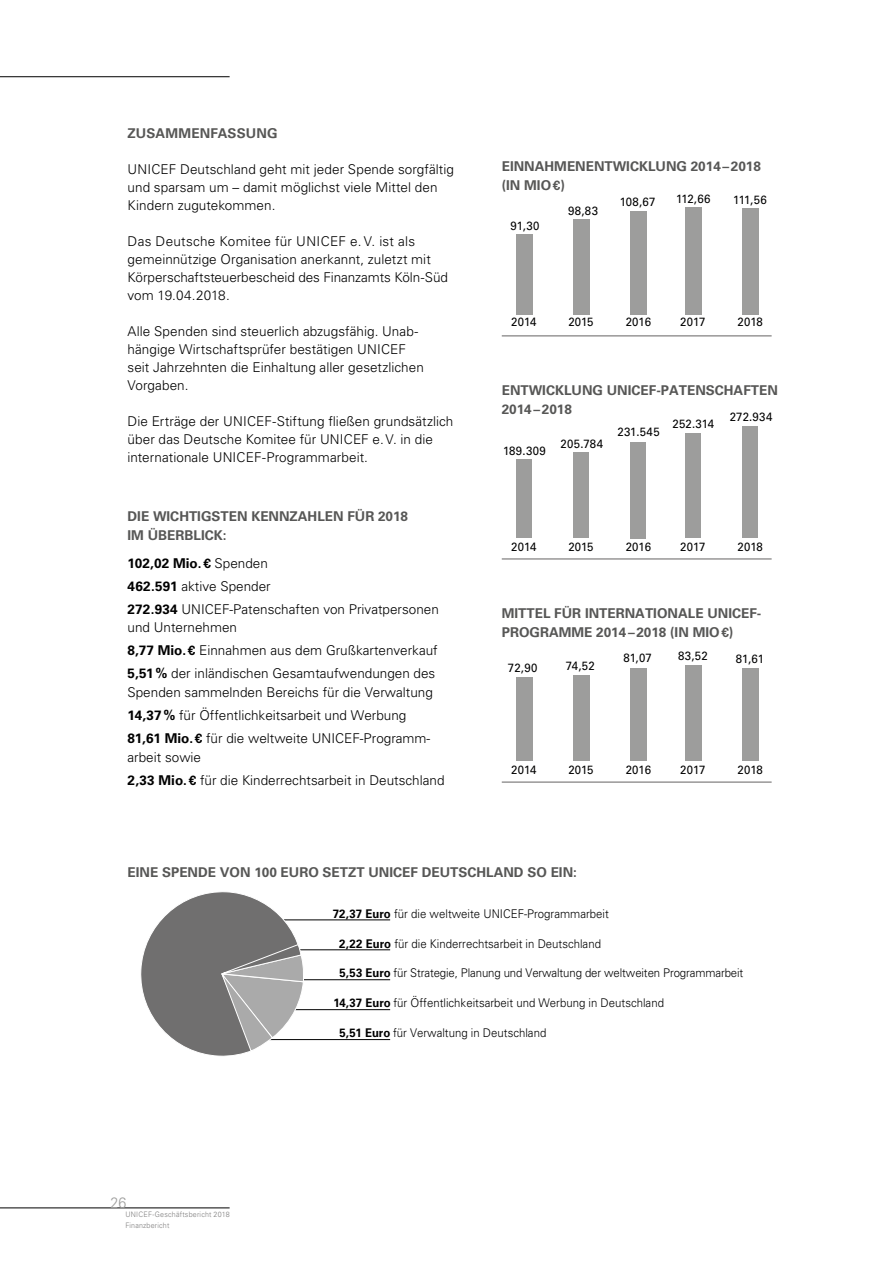
<style>
.page{position:relative;width:893px;height:1263px;background:#fff}
.page>*{position:absolute;margin:0;border:0;box-sizing:border-box;transform-origin:0 0}
.t1{font:300 15px "Univers LT Std";color:#9d9d9c;scale:.95 1}
.t2{font:300 13.5px/18px "Univers LT Std";color:#000}
.t3{font:700 13.5px/18.8px "Univers LT Std";color:#575756}
.t4{font:300 12px "Univers LT Std";color:#000;scale:.95 1}
.t5{font:12px "Univers LT Std";letter-spacing:.005em;color:#000;scale:.95 1}
.t6{font:300 12px "Univers LT Std";color:#000;scale:.96 1}
.t7{font:300 7.5px/10.5px "Univers LT Std";letter-spacing:.025em;color:#7c7b7b;scale:.95 1}
.s1{font-weight:700}
</style>
<div class="page">
<hr style="left:0;top:1207px;width:230px;height:1px;background:#000">
<hr style="left:0;top:76px;width:230px;height:1px;background:#000">
<hr style="left:236px;top:920px;width:154px;height:1px;background:#000">
<hr style="left:256px;top:1009px;width:134px;height:1px;background:#000">
<hr style="left:239px;top:1039px;width:151px;height:1px;background:#000">
<hr style="left:256px;top:949px;width:134px;height:1px;background:#000">
<hr style="left:256px;top:979px;width:134px;height:1px;background:#000">
<svg style="left:141px;top:892px;width:164px;height:164px"></svg>
<hr style="left:502px;top:335px;width:270px;height:1px;background:#646363">
<div style="left:516px;top:234px;width:16px;height:81px;background:#9d9d9c"></div>
<div style="left:573px;top:220px;width:17px;height:95px;background:#9d9d9c"></div>
<div style="left:630px;top:211px;width:16px;height:104px;background:#9d9d9c"></div>
<div style="left:685px;top:208px;width:16px;height:107px;background:#9d9d9c"></div>
<div style="left:742px;top:208px;width:16px;height:107px;background:#9d9d9c"></div>
<hr style="left:502px;top:559px;width:270px;height:1px;background:#646363">
<div style="left:516px;top:459px;width:16px;height:79px;background:#9d9d9c"></div>
<div style="left:685px;top:433px;width:16px;height:105px;background:#9d9d9c"></div>
<div style="left:573px;top:453px;width:16px;height:85px;background:#9d9d9c"></div>
<div style="left:630px;top:442px;width:16px;height:96px;background:#9d9d9c"></div>
<div style="left:742px;top:426px;width:16px;height:112px;background:#9d9d9c"></div>
<div style="left:516px;top:677px;width:16px;height:83px;background:#9d9d9c"></div>
<div style="left:573px;top:675px;width:17px;height:85px;background:#9d9d9c"></div>
<div style="left:630px;top:668px;width:16px;height:92px;background:#9d9d9c"></div>
<div style="left:685px;top:665px;width:16px;height:95px;background:#9d9d9c"></div>
<hr style="left:502px;top:782px;width:270px;height:1px;background:#646363">
<div style="left:742px;top:668px;width:16px;height:92px;background:#9d9d9c"></div>
<p class="t3" style="left:128px;top:124px;width:152px">ZUSAMMENFASSUNG</p>
<p class="t2" style="left:128px;top:160px;width:328px">UNICEF Deutschland geht mit jeder Spende sorgfältig und sparsam um – damit möglichst viele Mittel den<br>Kindern zugutekommen.</p>
<p class="t2" style="left:128px;top:232px;width:322px">Das Deutsche Komitee für UNICEF e. V. ist als gemeinnützige Organisation anerkannt, zuletzt mit Körperschaftsteuerbescheid des Finanzamts Köln-Süd vom 19.04.2018.</p>
<p class="t2" style="left:128px;top:322px;width:298px">Alle Spenden sind steuerlich abzugsfähig. Unab&shy;hängige Wirtschaftsprüfer bestätigen UNICEF seit Jahrzehnten die Einhaltung aller gesetzlichen Vorgaben.</p>
<p class="t2" style="left:128px;top:412px;width:327px">Die Erträge der UNICEF-Stiftung fließen grundsätzlich über das Deutsche Komitee für UNICEF e.V. in die internationale UNICEF-Programmarbeit.</p>
<p class="t3" style="left:128px;top:507px;width:282px">DIE WICHTIGSTEN KENNZAHLEN FÜR 2018<br>IM ÜBERBLICK:</p>
<p class="t2" style="left:128px;top:551px;width:313px;line-height:23px"><span class="s1">102,02 Mio.€</span> Spenden<br><span class="s1">462.591</span> aktive Spender<br><span class="s1">272.934</span> UNICEF-Patenschaften von Privatpersonen</p>
<p class="t2" style="left:128px;top:616px;width:312px;line-height:23px">und Unternehmen<br><span class="s1">8,77 Mio.€</span> Einnahmen aus dem Grußkartenverkauf<br><span class="s1">5,51%</span> der inländischen Gesamtaufwendungen des</p>
<p class="t2" style="left:128px;top:681px;width:307px;line-height:23px">Spenden sammelnden Bereichs für die Verwaltung<br><span class="s1">14,37%</span> für Öffentlichkeitsarbeit und Werbung<br><span class="s1">81,61 Mio.€</span> für die weltweite UNICEF-Programm-</p>
<p class="t2" style="left:128px;top:745px;width:318px;line-height:23px">arbeit sowie<br><span class="s1">2,33 Mio.€</span> für die Kinderrechtsarbeit in Deutschland</p>
<p class="t3" style="left:502px;top:157px;width:261px">EINNAHMENENTWICKLUNG 2014–2018 (IN MIO€)</p>
<p class="t5" style="left:568px;top:204px;width:33px">98,83</p>
<p class="t5" style="left:620px;top:195px;width:39px">108,67</p>
<p class="t5" style="left:676px;top:191px;width:38px">112,66</p>
<p class="t5" style="left:733px;top:193px;width:37px">111,56</p>
<p class="t5" style="left:510px;top:218px;width:32px">91,30</p>
<p class="t5" style="left:511px;top:315px;width:28px">2014</p>
<p class="t5" style="left:568px;top:315px;width:28px">2015</p>
<p class="t5" style="left:626px;top:315px;width:28px">2016</p>
<p class="t5" style="left:680px;top:315px;width:28px">2017</p>
<p class="t5" style="left:737px;top:315px;width:28px">2018</p>
<p class="t3" style="left:502px;top:381px;width:278px">ENTWICKLUNG UNICEF-PATENSCHAFTEN<br>2014–2018</p>
<p class="t5" style="left:673px;top:417px;width:45px">252.314</p>
<p class="t5" style="left:503px;top:443px;width:46px">189.309</p>
<p class="t5" style="left:730px;top:410px;width:46px">272.934</p>
<p class="t5" style="left:617px;top:425px;width:46px">231.545</p>
<p class="t5" style="left:561px;top:437px;width:46px">205.784</p>
<p class="t5" style="left:511px;top:539px;width:28px">2014</p>
<p class="t5" style="left:568px;top:539px;width:28px">2015</p>
<p class="t5" style="left:626px;top:539px;width:28px">2016</p>
<p class="t5" style="left:680px;top:539px;width:28px">2017</p>
<p class="t5" style="left:737px;top:539px;width:28px">2018</p>
<p class="t3" style="left:502px;top:604px;width:261px">MITTEL FÜR INTERNATIONALE UNICEF-<br>PROGRAMME 2014–2018 (IN MIO€)</p>
<p class="t5" style="left:508px;top:661px;width:33px">72,90</p>
<p class="t5" style="left:566px;top:658px;width:32px">74,52</p>
<p class="t5" style="left:623px;top:651px;width:31px">81,07</p>
<p class="t5" style="left:678px;top:648px;width:33px">83,52</p>
<p class="t5" style="left:736px;top:651px;width:31px">81,61</p>
<p class="t5" style="left:511px;top:762px;width:28px">2014</p>
<p class="t5" style="left:568px;top:762px;width:28px">2015</p>
<p class="t5" style="left:626px;top:762px;width:28px">2016</p>
<p class="t5" style="left:680px;top:762px;width:28px">2017</p>
<p class="t5" style="left:738px;top:762px;width:28px">2018</p>
<p class="t3" style="left:128px;top:863px;width:451px">EINE SPENDE VON 100 EURO SETZT UNICEF DEUTSCHLAND SO EIN:</p>
<p class="t1" style="left:111px;top:1193px;width:18px">26</p>
<p class="t7" style="left:125px;top:1209px;width:111px">UNICEF-Geschäftsbericht 2018<br>Finanzbericht</p>
<p class="t4" style="left:333px;top:906px;width:292px"><span class="s1">72,37 Euro</span> für die weltweite UNICEF-Programmarbeit</p>
<p class="t6" style="left:339px;top:936px;width:274px"><span class="s1">2,22 Euro</span> für die Kinderrechtsarbeit in Deutschland</p>
<p class="t4" style="left:340px;top:966px;width:427px"><span class="s1">5,53 Euro</span> für Strategie, Planung und Verwaltung der weltweiten Programmarbeit</p>
<p class="t4" style="left:333px;top:996px;width:350px"><span class="s1">14,37 Euro</span> für Öffentlichkeitsarbeit und Werbung in Deutschland</p>
<p class="t4" style="left:340px;top:1026px;width:219px"><span class="s1">5,51 Euro</span> für Verwaltung in Deutschland</p>
</div>
